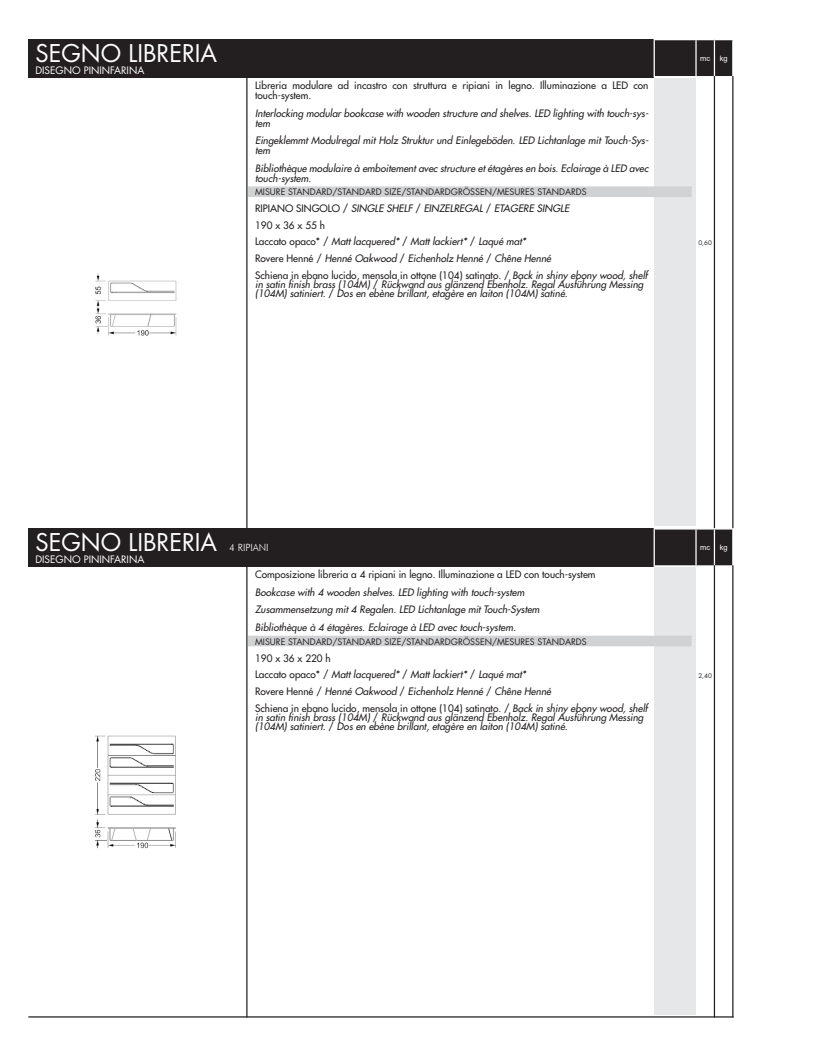
<style>
.page{position:relative;width:815px;height:1053px;background:#fff}
.page>*{position:absolute;margin:0;border:0;box-sizing:border-box;transform-origin:0 0}
.t1{font:23.75px "Futura Std";color:#fff}
.t2{font:italic 500 10px/16.6px "Futura Std";color:#231f20}
.t3{font:500 10px/10px "Futura Std";color:#231f20}
.t4{font:10px "Futura Std";color:#fff}
.t5{font:300 10px "Futura BT";color:#fff}
.t6{font:8.75px "Futura Std";color:#231f20}
.t7{font:7.5px "Arial";color:#fff}
.t8{font:6.25px "Futura Std";color:#231f20}
.s1{font-style:normal}
</style>
<div class="page">
<div style="left:28px;top:39px;width:626px;height:38px;background:#231f20"></div>
<svg style="left:654px;top:39px;width:79px;height:38px;background:#3a3737"></svg>
<div style="left:654px;top:78px;width:42px;height:447px;background:#e6e7e9"></div>
<hr style="left:246px;top:76px;width:2px;height:452px;background:#231f20">
<hr style="left:714px;top:76px;width:1px;height:452px;background:#231f20">
<hr style="left:732px;top:76px;width:1px;height:452px;background:#231f20">
<img style="left:95px;top:273px;width:82px;height:63px">
<div style="left:248px;top:186px;width:444px;height:11px;background:#d1d2d4"></div>
<div style="left:28px;top:528px;width:626px;height:38px;background:#231f20"></div>
<svg style="left:654px;top:528px;width:79px;height:38px;background:#3a3637"></svg>
<div style="left:654px;top:567px;width:42px;height:447px;background:#e6e7e9"></div>
<hr style="left:28px;top:1016px;width:705px;height:1px;background:#231f20">
<hr style="left:246px;top:565px;width:2px;height:452px;background:#231f20">
<hr style="left:714px;top:565px;width:1px;height:452px;background:#231f20">
<hr style="left:732px;top:565px;width:1px;height:452px;background:#231f20">
<img style="left:94px;top:735px;width:82px;height:114px">
<div style="left:248px;top:635px;width:444px;height:11px;background:#d1d2d4"></div>
<h1 class="t1" style="left:35px;top:38px;width:183px">SEGNO LIBRERIA</h1>
<p class="t4" style="left:35px;top:64px;width:110px">DISEGNO PININFARINA</p>
<p class="t3" style="left:255px;top:80px;width:395px">Libreria modulare ad incastro con struttura e ripiani in legno. Illuminazione a LED con touch-system.</p>
<p class="t2" style="left:255px;top:108px;width:395px;line-height:10px">Interlocking modular bookcase with wooden structure and shelves. LED lighting with touch-sys&shy;tem</p>
<p class="t2" style="left:255px;top:136px;width:395px;line-height:10px">Eingeklemmt Modulregal mit Holz Struktur und Einlegeböden. LED Lichtanlage mit Touch-Sys&shy;tem</p>
<p class="t2" style="left:255px;top:163px;width:395px;line-height:10px">Bibliothèque modulaire à emboitement avec structure et étagères en bois. Eclairage à LED avec touch-system.</p>
<p class="t6" style="left:255px;top:186px;width:333px">MISURE STANDARD/STANDARD SIZE/STANDARDGRÖSSEN/MESURES STANDARDS</p>
<p class="t2" style="left:255px;top:200px;width:394px"><span class="s1">RIPIANO SINGOLO /</span> SINGLE SHELF <span class="s1">/</span> EINZELREGAL <span class="s1">/</span> ETAGERE SINGLE<br><span class="s1">190 x 36 x 55 h<br>Laccato opaco* /</span> Matt lacquered* <span class="s1">/</span> Matt lackiert* <span class="s1">/</span> Laqué mat*<br><span class="s1">Rovere Henné /</span> Henné Oakwood <span class="s1">/</span> Eichenholz Henné <span class="s1">/</span> Chêne Henné<br><span class="s1">Schiena in ebano lucido, mensola in ottone (104) satinato. /</span> Back in shiny ebony wood, shelf</p>
<p class="t2" style="left:255px;top:280px;width:390px;line-height:8.8px">in satin finish brass (104M) <span class="s1">/</span> Rückwand aus glänzend Ebenholz. Regal Ausführung Messing (104M) satiniert. <span class="s1">/</span> Dos en ebène brillant, etagère en laiton (104M) satiné.</p>
<p class="t7" style="left:700px;top:53px;width:11px">mc</p>
<p class="t7" style="left:720px;top:53px;width:9px">kg</p>
<p class="t8" style="left:698px;top:239px;width:15px">0,60</p>
<h1 class="t1" style="left:35px;top:527px;width:183px">SEGNO LIBRERIA</h1>
<p class="t5" style="left:229px;top:541px;width:41px">4 RIPIANI</p>
<p class="t4" style="left:35px;top:553px;width:110px">DISEGNO PININFARINA</p>
<p class="t3" style="left:255px;top:569px;width:342px">Composizione libreria a 4 ripiani in legno. Illuminazione a LED con touch-system</p>
<p class="t2" style="left:255px;top:583px;width:286px;line-height:17.5px">Bookcase with 4 wooden shelves. LED lighting with touch-system<br>Zusammensetzung mit 4 Regalen. LED Lichtanlage mit Touch-System<br>Bibliothèque à 4 étagères. Eclairage à LED avec touch-system.</p>
<p class="t6" style="left:255px;top:635px;width:333px">MISURE STANDARD/STANDARD SIZE/STANDARDGRÖSSEN/MESURES STANDARDS</p>
<p class="t2" style="left:255px;top:649px;width:394px"><span class="s1">190 x 36 x 220 h<br>Laccato opaco* /</span> Matt lacquered* <span class="s1">/</span> Matt lackiert* <span class="s1">/</span> Laqué mat*<br><span class="s1">Rovere Henné /</span> Henné Oakwood <span class="s1">/</span> Eichenholz Henné <span class="s1">/</span> Chêne Henné<br><span class="s1">Schiena in ebano lucido, mensola in ottone (104) satinato. /</span> Back in shiny ebony wood, shelf</p>
<p class="t2" style="left:255px;top:713px;width:390px;line-height:8.8px">in satin finish brass (104M) <span class="s1">/</span> Rückwand aus glänzend Ebenholz. Regal Ausführung Messing (104M) satiniert. <span class="s1">/</span> Dos en ebène brillant, etagère en laiton (104M) satiné.</p>
<p class="t7" style="left:700px;top:542px;width:11px">mc</p>
<p class="t7" style="left:720px;top:542px;width:9px">kg</p>
<p class="t8" style="left:698px;top:672px;width:15px">2,40</p>
</div>
